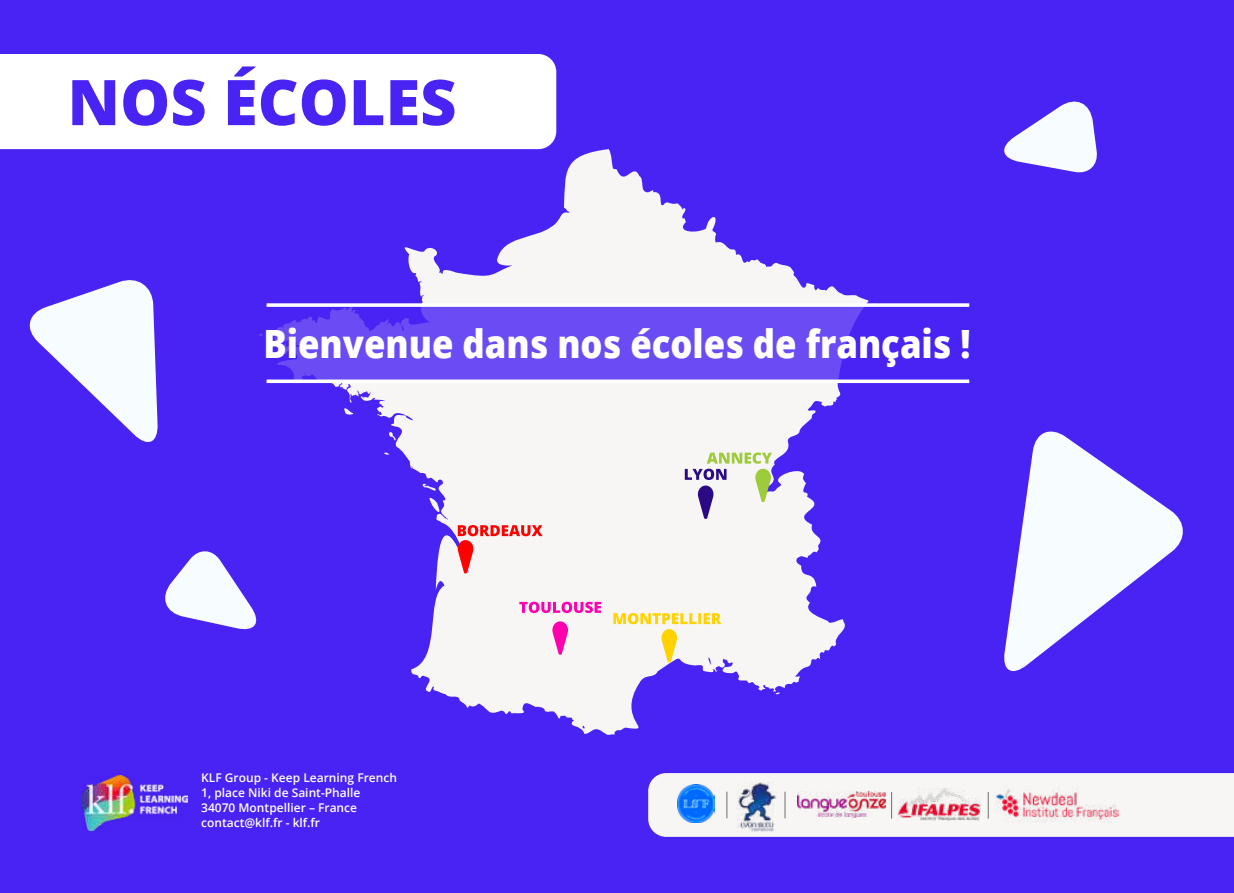
<style>
.page{position:relative;width:1234px;height:893px;background:#fff}
.page>*{position:absolute;margin:0;border:0;box-sizing:border-box;transform-origin:0 0}
.t1{font:800 63px "Open Sans";color:#4922f4}
.t2{font:800 39px "Open Sans";color:#fff;scale:.89 1}
.t3{font:600 12px/15px "Open Sans";color:#fff}
</style>
<div class="page">
<div style="left:0;top:0;width:1233px;height:893px;background:#4922f4"></div>
<div style="left:0;top:54px;width:556px;height:95px;background:#fff"></div>
<svg style="left:258px;top:149px;width:610px;height:586px"></svg>
<svg style="left:519px;top:602px;width:82px;height:11px"></svg>
<svg style="left:456px;top:525px;width:86px;height:49px"></svg>
<svg style="left:613px;top:613px;width:108px;height:50px"></svg>
<svg style="left:684px;top:452px;width:88px;height:67px"></svg>
<svg style="left:551px;top:621px;width:18px;height:34px"></svg>
<svg style="left:258px;top:305px;width:712px;height:75px;fill:#6b4cf4"></svg>
<svg style="left:266px;top:303px;width:703px;height:4px;fill:#fcfcfd"></svg>
<svg style="left:266px;top:379px;width:703px;height:4px;fill:#fff"></svg>
<img style="left:82px;top:775px;width:105px;height:55px">
<svg style="left:648px;top:773px;width:585px;height:64px"></svg>
<img style="left:736px;top:782px;width:40px;height:50px">
<svg style="left:1004px;top:431px;width:179px;height:240px;fill:#f7fcfe"></svg>
<svg style="left:29px;top:280px;width:129px;height:162px"></svg>
<svg style="left:165px;top:548px;width:96px;height:84px"></svg>
<svg style="left:1004px;top:101px;width:93px;height:72px"></svg>
<h1 class="t1" style="left:67px;top:54px;width:390px">NOS ÉCOLES</h1>
<h2 class="t2" style="left:263px;top:314px;width:795px">Bienvenue dans nos écoles de français !</h2>
<p class="t3" style="left:201px;top:770px;width:197px">KLF Group - Keep Learning French<br>1, place Niki de Saint-Phalle<br>34070 Montpellier – France contact@klf.fr - klf.fr</p>
</div>
